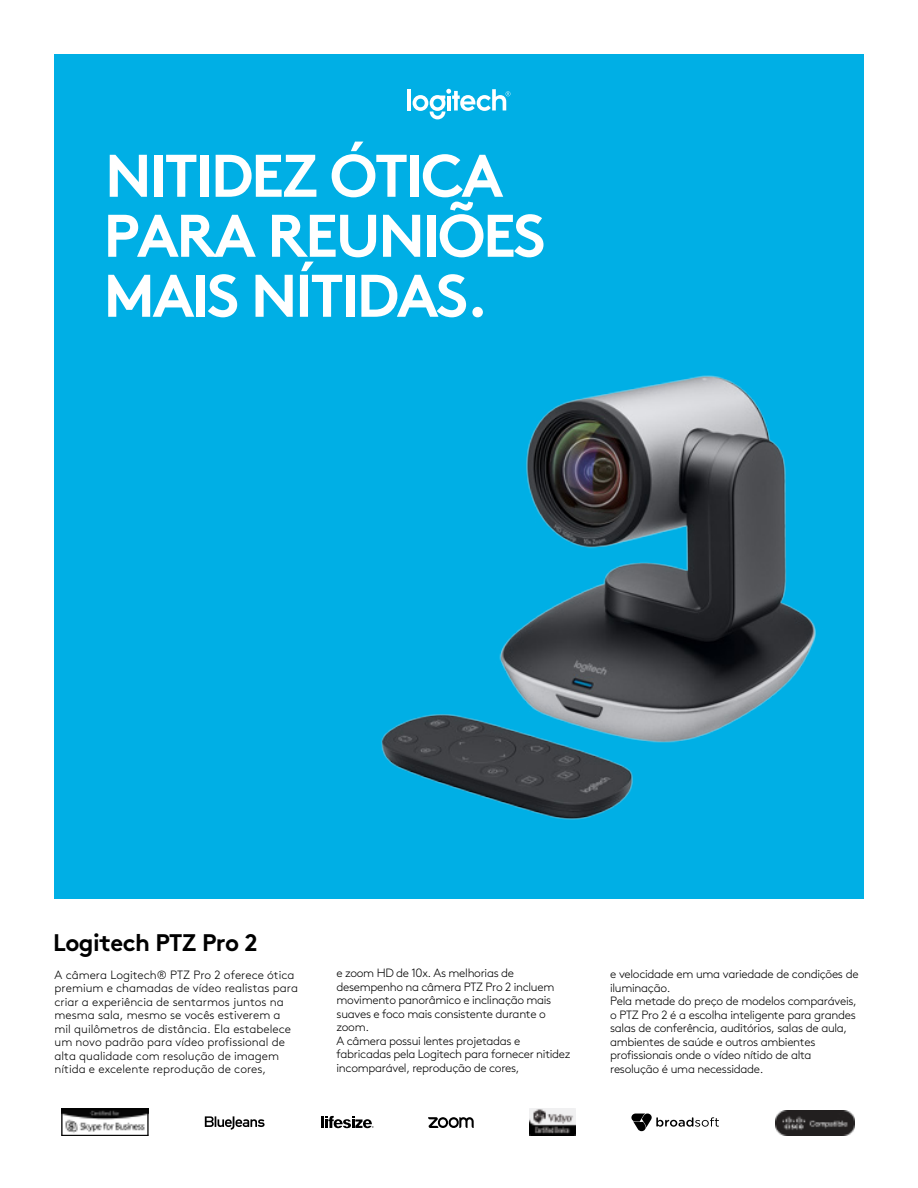
<style>
.page{position:relative;width:918px;height:1188px;background:#fff}
.page>*{position:absolute;margin:0;border:0;box-sizing:border-box;transform-origin:0 0}
.t1{font:700 60px/60px "Brown Pro";letter-spacing:-.04em;color:#fff}
.t2{font:700 24px "Brown Pro";letter-spacing:-.025em;color:#000}
.t3{font:300 12px/13.5px "Brown Pro";letter-spacing:-.025em;color:#000}
.t4{font:300 12px/13.5px "Brown Pro";color:#000}
</style>
<div class="page">
<div style="left:54px;top:54px;width:810px;height:844px;background:#00afe5"></div>
<svg style="left:205px;top:1116px;width:60px;height:14px"></svg>
<svg style="left:321px;top:1116px;width:53px;height:12px"></svg>
<svg style="left:428px;top:1117px;width:46px;height:11px"></svg>
<svg style="left:631px;top:1114px;width:88px;height:17px"></svg>
<img style="left:775px;top:1110px;width:79px;height:25px">
<img style="left:64px;top:1111px;width:82px;height:22px">
<div style="left:62px;top:1109px;width:86px;height:27px;border:1px solid #000"></div>
<hr style="left:408px;top:89px;width:3px;height:21px;background:#fff">
<svg style="left:413px;top:89px;width:97px;height:30px"></svg>
<hr style="left:447px;top:96px;width:4px;height:14px;background:#fff">
<img style="left:381px;top:375px;width:435px;height:445px">
<img style="left:530px;top:1108px;width:45px;height:27px">
<h1 class="t1" style="left:103px;top:139px;width:444px">NITIDEZ ÓTICA<br>PARA REUNIÕES<br>MAIS NÍTIDAS.</h1>
<h2 class="t2" style="left:53px;top:923px;width:206px">Logitech PTZ Pro 2</h2>
<p class="t4" style="left:55px;top:967px;width:245px">A câmera Logitech® PTZ Pro 2 oferece ótica premium e chamadas de vídeo realistas para criar a experiência de sentarmos juntos na mesma sala, mesmo se vocês estiverem a mil quilômetros de distância. Ela estabelece um novo padrão para vídeo profissional de alta qualidade com resolução de imagem nítida e excelente reprodução de cores,</p>
<p class="t3" style="left:337px;top:965px;width:235px">e zoom HD de 10x. As melhorias de desempenho na câmera PTZ Pro 2 incluem movimento panorâmico e inclinação mais suaves e foco mais consistente durante o zoom.<br>A câmera possui lentes projetadas e fabricadas pela Logitech para fornecer nitidez incomparável, reprodução de cores,</p>
<p class="t3" style="left:610px;top:967px;width:250px">e velocidade em uma variedade de condições de iluminação.<br>Pela metade do preço de modelos comparáveis, o PTZ Pro 2 é a escolha inteligente para grandes salas de conferência, auditórios, salas de aula, ambientes de saúde e outros ambientes profissionais onde o vídeo nítido de alta resolução é uma necessidade.</p>
</div>
